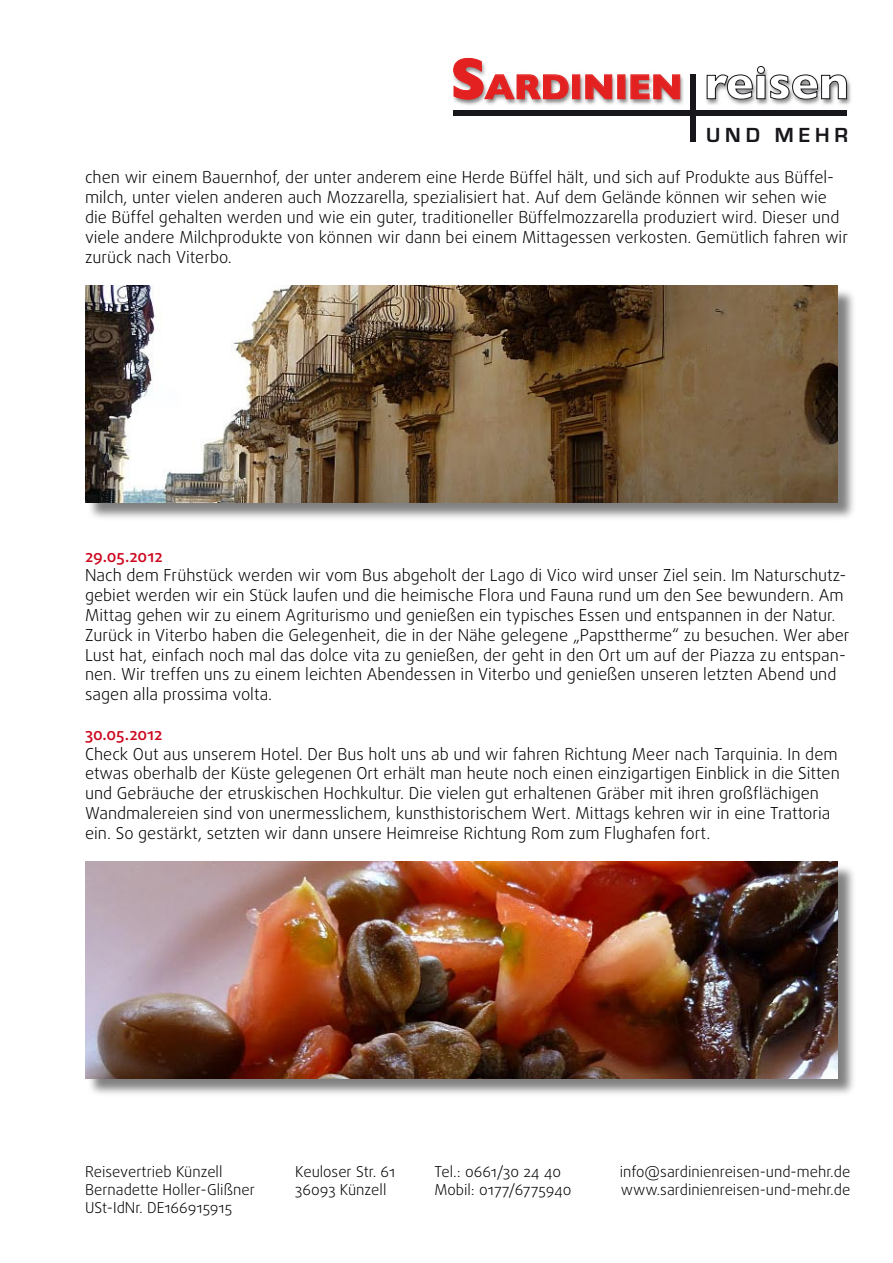
<style>
.page{position:relative;width:893px;height:1263px;background:#fff}
.page>*{position:absolute;margin:0;border:0;box-sizing:border-box;transform-origin:0 0}
.t1{font:700 35.25px "Gill Sans";color:#e32120}
.t2{font:700 21.15px "Eurostile";letter-spacing:.23em;color:#19161b}
.t3{font:300 16.5px/19.8px "Daxline";color:#000}
.t4{font:500 16.5px "Daxline";color:#cc071e}
.t5{font:300 15px/18px "Daxline";color:#000}
.s1{font-size:58.8px}
.s2{font-size:47.1px;color:#fff}
</style>
<div class="page">
<img style="left:706px;top:79px;width:145px;height:37px">
<svg style="left:706px;top:66px;width:141px;height:34px"></svg>
<img style="left:453px;top:57px;width:253px;height:59px">
<svg style="left:453px;top:58px;width:116px;height:42px"></svg>
<div style="left:572px;top:75px;width:8px;height:24px;border:1px solid #e32120"></div>
<svg style="left:585px;top:74px;width:27px;height:25px"></svg>
<div style="left:617px;top:75px;width:8px;height:24px;border:1px solid #e32120"></div>
<svg style="left:630px;top:74px;width:50px;height:25px"></svg>
<div style="left:453px;top:110px;width:394px;height:5px;background:#19161b"></div>
<div style="left:690px;top:75px;width:6px;height:67px;background:#19161b"></div>
<div style="left:87px;top:287px;width:771px;height:236px;background:#000;opacity:.5"></div>
<img style="left:85px;top:286px;width:753px;height:216px">
<div style="left:87px;top:863px;width:771px;height:236px;background:#000;opacity:.5"></div>
<img style="left:85px;top:862px;width:753px;height:216px">
<h1 class="t1" style="left:450px;top:66px;width:400px"><span class="s1">S</span>ARDINIEN <span class="s2">reisen</span></h1>
<p class="t2" style="left:706px;top:124px;width:143px">UND MEHR</p>
<p class="t3" style="left:85px;top:167px;width:764px">chen wir einem Bauernhof, der unter anderem eine Herde Büffel hält, und sich auf Produkte aus Büffel&shy;milch, unter vielen anderen auch Mozzarella, spezialisiert hat. Auf dem Gelände können wir sehen wie die Büffel gehalten werden und wie ein guter, traditioneller Büffelmozzarella produziert wird. Dieser und viele andere Milchprodukte von können wir dann bei einem Mittagessen verkosten. Gemütlich fahren wir zurück nach Viterbo.</p>
<p class="t4" style="left:85px;top:545px;width:79px">29.05.2012</p>
<p class="t3" style="left:85px;top:565px;width:766px">Nach dem Frühstück werden wir vom Bus abgeholt der Lago di Vico wird unser Ziel sein. Im Naturschutz&shy;gebiet werden wir ein Stück laufen und die heimische Flora und Fauna rund um den See bewundern. Am Mittag gehen wir zu einem Agriturismo und genießen ein typisches Essen und entspannen in der Natur.<br>Zurück in Viterbo haben die Gelegenheit, die in der Nähe gelegene „Papsttherme“ zu besuchen. Wer aber Lust hat, einfach noch mal das dolce vita zu genießen, der geht in den Ort um auf der Piazza zu entspan&shy;nen. Wir treffen uns zu einem leichten Abendessen in Viterbo und genießen unseren letzten Abend und sagen alla prossima volta.</p>
<p class="t4" style="left:85px;top:724px;width:79px">30.05.2012</p>
<p class="t3" style="left:85px;top:743px;width:756px">Check Out aus unserem Hotel. Der Bus holt uns ab und wir fahren Richtung Meer nach Tarquinia. In dem etwas oberhalb der Küste gelegenen Ort erhält man heute noch einen einzigartigen Einblick in die Sitten und Gebräuche der etruskischen Hochkultur. Die vielen gut erhaltenen Gräber mit ihren großflächigen Wandmalereien sind von unermesslichem, kunsthistorischem Wert. Mittags kehren wir in eine Trattoria ein. So gestärkt, setzten wir dann unsere Heimreise Richtung Rom zum Flughafen fort.</p>
<p class="t5" style="left:85px;top:1163px;width:171px">Reisevertrieb Künzell<br>Bernadette Holler-Glißner<br>USt-IdNr. DE166915915</p>
<p class="t5" style="left:295px;top:1163px;width:101px">Keuloser Str. 61<br>36093 Künzell</p>
<p class="t5" style="left:434px;top:1163px;width:139px">Tel.: 0661/30 24 40<br>Mobil: 0177/6775940</p>
<p class="t5" style="left:620px;top:1163px;width:232px">info@sardinienreisen-und-mehr.de www.sardinienreisen-und-mehr.de</p>
</div>
